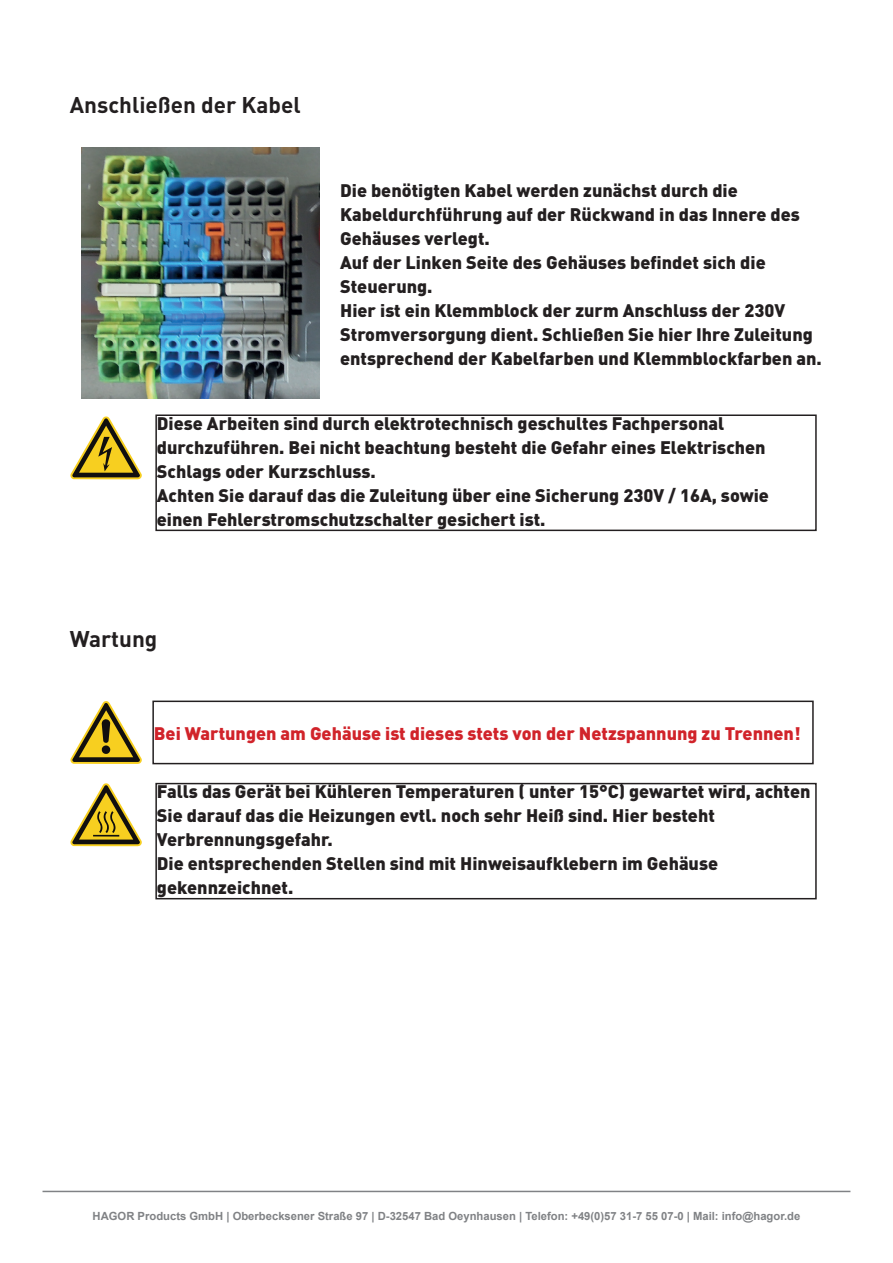
<style>
.page{position:relative;width:893px;height:1263px;background:#fff}
.page>*{position:absolute;margin:0;border:0;box-sizing:border-box;transform-origin:0 0}
.t1{font:700 22.5px "DINOT";color:#231f20}
.t2{font:900 18px/24px "DINOT";color:#231f20}
.t3{font:900 18px "DINOT";color:#d1232a}
.t4{font:700 11.25px "Arial";color:#808285}
</style>
<div class="page">
<hr style="left:43px;top:1191px;width:807px;height:1px;background:#808285">
<svg style="left:70px;top:416px;width:72px;height:63px"></svg>
<div style="left:155px;top:414px;width:662px;height:117px;border:2px solid #231f20"></div>
<svg style="left:70px;top:701px;width:72px;height:63px"></svg>
<div style="left:152px;top:700px;width:662px;height:64px;border:2px solid #231f20"></div>
<svg style="left:70px;top:783px;width:72px;height:63px"></svg>
<div style="left:155px;top:783px;width:662px;height:116px;border:2px solid #231f20"></div>
<img style="left:81px;top:148px;width:238px;height:250px">
<p class="t1" style="left:70px;top:89px;width:232px">Anschließen der Kabel</p>
<p class="t2" style="left:340px;top:177px;width:483px">Die benötigten Kabel werden zunächst durch die Kabeldurchführung auf der Rückwand in das Innere des Gehäuses verlegt.<br>Auf der Linken Seite des Gehäuses befindet sich die Steuerung.<br>Hier ist ein Klemmblock der zurm Anschluss der 230V Stromversorgung dient. Schließen Sie hier Ihre Zuleitung entsprechend der Kabelfarben und Klemmblockfarben an.</p>
<p class="t2" style="left:157px;top:410px;width:614px">Diese Arbeiten sind durch elektrotechnisch geschultes Fachpersonal durchzuführen. Bei nicht beachtung besteht die Gefahr eines Elektrischen Schlags oder Kurzschluss.<br>Achten Sie darauf das die Zuleitung über eine Sicherung 230V / 16A, sowie einen Fehlerstromschutzschalter gesichert ist.</p>
<p class="t1" style="left:70px;top:623px;width:89px">Wartung</p>
<p class="t3" style="left:154px;top:721px;width:648px">Bei Wartungen am Gehäuse ist dieses stets von der Netzspannung zu Trennen!</p>
<p class="t2" style="left:157px;top:779px;width:655px">Falls das Gerät bei Kühleren Temperaturen ( unter 15°C) gewartet wird, achten Sie darauf das die Heizungen evtl. noch sehr Heiß sind. Hier besteht Verbrennungsgefahr.<br>Die entsprechenden Stellen sind mit Hinweisaufklebern im Gehäuse gekennzeichnet.</p>
<p class="t4" style="left:93px;top:1208px;width:709px">HAGOR Products GmbH | Oberbecksener Straße 97 | D-32547 Bad Oeynhausen | Telefon: +49(0)57 31-7 55 07-0 | Mail: info@hagor.de</p>
</div>
